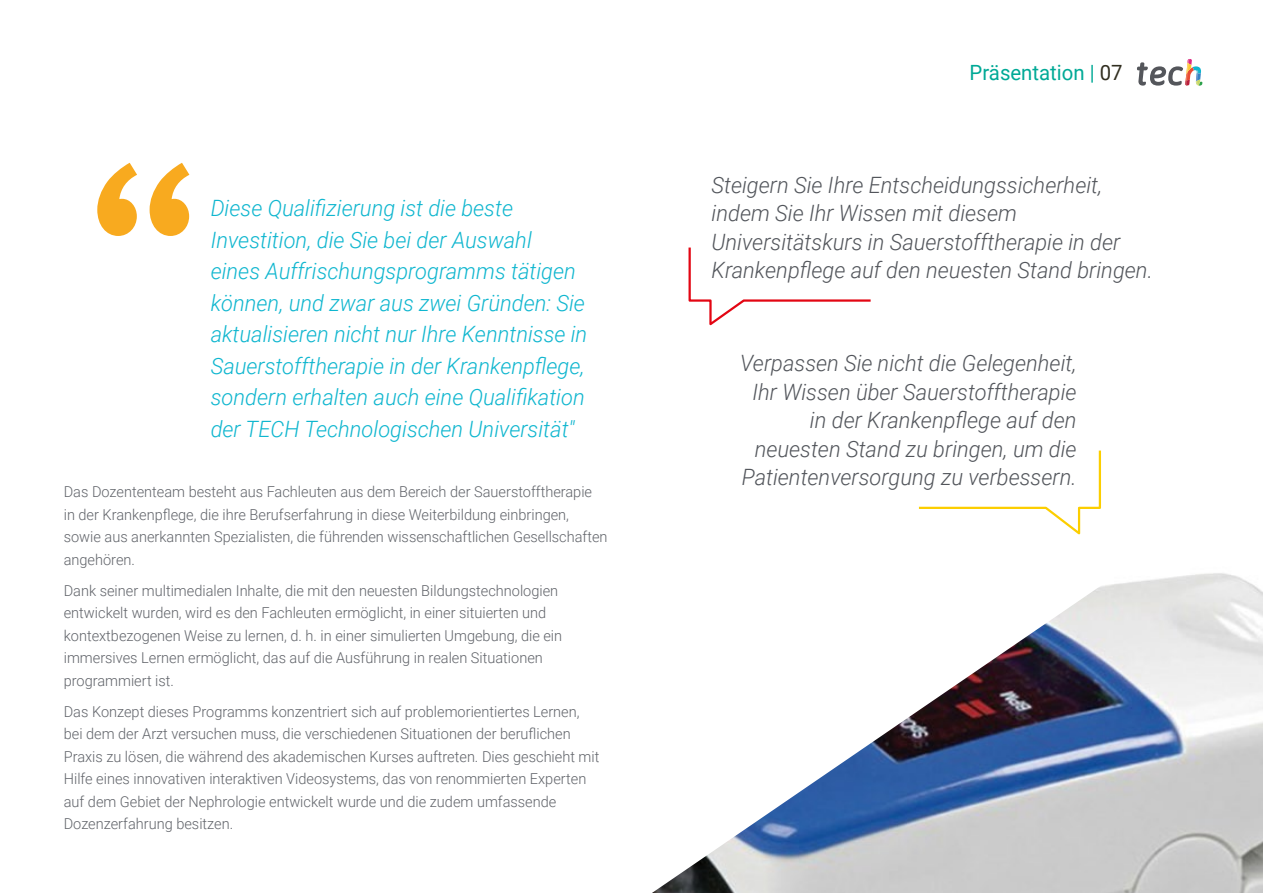
<style>
.page{position:relative;width:1263px;height:893px;background:#fff}
.page>*{position:absolute;margin:0;border:0;box-sizing:border-box;transform-origin:0 0}
.t1{font:italic 300 22.5px/28.5px "Roboto";color:#52555b;text-align:right}
.t2{font:italic 300 22.5px/31.5px "Roboto";color:#0fb6cf}
.t3{font:21px "Roboto";color:#00a996}
.t4{font:300 15px/22.5px "Roboto";color:#61646a}
.s1{color:#312e20}
</style>
<div class="page">
<svg style="left:97px;top:163px;width:92px;height:73px"></svg>
<svg style="left:1098px;top:450px;width:3px;height:25px"></svg>
<svg style="left:688px;top:247px;width:183px;height:79px"></svg>
<img style="left:652px;top:475px;width:611px;height:418px">
<svg style="left:1137px;top:59px;width:65px;height:27px"></svg>
<p class="t2" style="left:211px;top:191px;width:378px">Diese Qualifizierung ist die beste Investition, die Sie bei der Auswahl<br>eines Auffrischungsprogramms tätigen können, und zwar aus zwei Gründen: Sie aktualisieren nicht nur Ihre Kenntnisse in Sauerstofftherapie in der Krankenpflege, sondern erhalten auch eine Qualifikation der TECH Technologischen Universität"</p>
<p class="t4" style="left:64px;top:480px;width:545px">Das Dozententeam besteht aus Fachleuten aus dem Bereich der Sauerstofftherapie<br>in der Krankenpflege, die ihre Berufserfahrung in diese Weiterbildung einbringen, sowie aus anerkannten Spezialisten, die führenden wissenschaftlichen Gesellschaften angehören.</p>
<p class="t4" style="left:64px;top:578px;width:500px">Dank seiner multimedialen Inhalte, die mit den neuesten Bildungstechnologien entwickelt wurden, wird es den Fachleuten ermöglicht, in einer situierten und kontextbezogenen Weise zu lernen, d. h. in einer simulierten Umgebung, die ein immersives Lernen ermöglicht, das auf die Ausführung in realen Situationen programmiert ist.</p>
<p class="t4" style="left:64px;top:699px;width:537px">Das Konzept dieses Programms konzentriert sich auf problemorientiertes Lernen, bei dem der Arzt versuchen muss, die verschiedenen Situationen der beruflichen Praxis zu lösen, die während des akademischen Kurses auftreten. Dies geschieht mit Hilfe eines innovativen interaktiven Videosystems, das von renommierten Experten auf dem Gebiet der Nephrologie entwickelt wurde und die zudem umfassende Dozenzerfahrung besitzen.</p>
<h2 class="t3" style="left:969px;top:57px;width:155px">Präsentation | <span class="s1">07</span></h2>
<h1 class="t1" style="left:711px;top:169px;width:443px;text-align:left">Steigern Sie Ihre Entscheidungssicherheit, indem Sie Ihr Wissen mit diesem Universitätskurs in Sauerstofftherapie in der Krankenpflege auf den neuesten Stand bringen.</h1>
<h1 class="t1" style="left:740px;top:348px;width:338px">Verpassen Sie nicht die Gelegenheit, Ihr Wissen über Sauerstofftherapie in der Krankenpflege auf den neuesten Stand zu bringen, um die Patientenversorgung zu verbessern.</h1>
</div>
